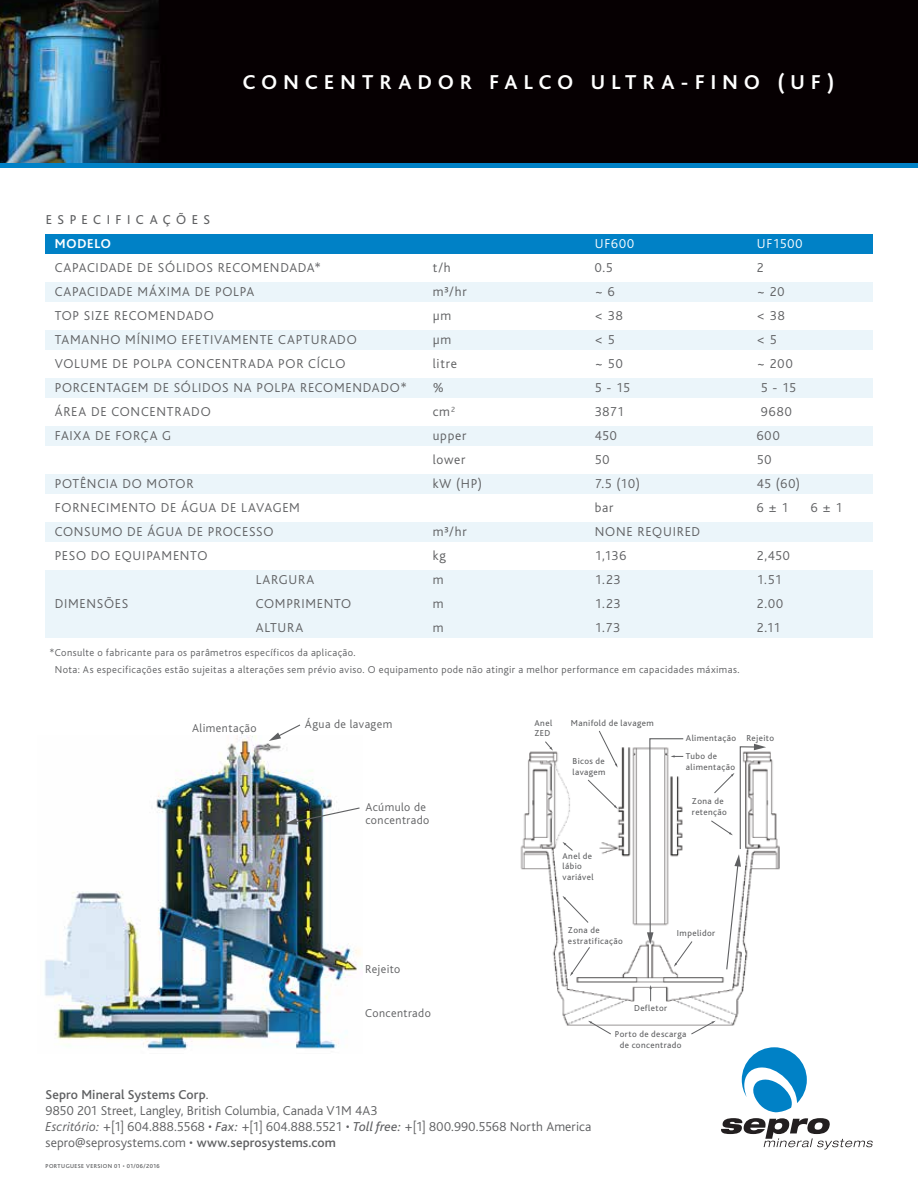
<style>
.page{position:relative;width:918px;height:1188px;background:#fff}
.page>*{position:absolute;margin:0;border:0;box-sizing:border-box;transform-origin:0 0}
.t1{font:700 21px "Bliss";letter-spacing:.3em;color:#fff}
.t2{font:300 13.5px "Bliss";letter-spacing:.055em;color:#5f6062}
.t3{font:300 13.5px/16.2px "Bliss";letter-spacing:.01em;color:#5f6062}
.t4{font:13.5px "Bliss";letter-spacing:.41em;color:#5f6062}
.t5{font:300 13.5px "Bliss";letter-spacing:.055em;color:#fff}
.t6{font:700 13.5px "Bliss";letter-spacing:.065em;color:#fff}
.t7{font:300 12px/13.5px "Bliss";letter-spacing:.035em;color:#5f6062}
.t8{font:300 10.5px/16.5px "Bliss";letter-spacing:.045em;color:#5f6062}
.t9{font:9px/10.5px "Bliss";letter-spacing:.045em;color:#5f6062}
.t10{font:500 6px "Bliss";letter-spacing:.075em;color:#5f6062}
.s1{font-weight:500}
.s2{font-style:italic}
.s3{font-weight:400;font-style:italic}
</style>
<div class="page">
<img style="left:520px;top:743px;width:260px;height:283px">
<img style="left:44px;top:736px;width:317px;height:314px">
<img style="left:0;top:0;width:918px;height:164px">
<hr style="left:0;top:164px;width:918px;height:4px;background:#0081c6">
<div style="left:45px;top:234px;width:827px;height:20px;background:#0081c6"></div>
<div style="left:45px;top:282px;width:827px;height:20px;background:#ebf5fa"></div>
<div style="left:45px;top:330px;width:827px;height:20px;background:#ebf5fa"></div>
<div style="left:45px;top:378px;width:827px;height:20px;background:#ebf5fa"></div>
<div style="left:45px;top:426px;width:827px;height:20px;background:#ebf5fa"></div>
<div style="left:45px;top:474px;width:827px;height:20px;background:#ebf5fa"></div>
<div style="left:45px;top:522px;width:827px;height:20px;background:#ebf5fa"></div>
<div style="left:45px;top:570px;width:827px;height:68px;background:#ebf5fa"></div>
<svg style="left:742px;top:1047px;width:65px;height:65px"></svg>
<svg style="left:721px;top:1118px;width:152px;height:31px"></svg>
<svg style="left:285px;top:807px;width:76px;height:18px"></svg>
<svg style="left:269px;top:724px;width:33px;height:17px"></svg>
<svg style="left:599px;top:730px;width:19px;height:38px"></svg>
<svg style="left:588px;top:779px;width:30px;height:30px"></svg>
<svg style="left:562px;top:842px;width:11px;height:9px"></svg>
<svg style="left:563px;top:896px;width:26px;height:27px"></svg>
<svg style="left:570px;top:947px;width:20px;height:29px"></svg>
<svg style="left:588px;top:1021px;width:23px;height:14px"></svg>
<svg style="left:691px;top:1021px;width:25px;height:14px"></svg>
<svg style="left:711px;top:744px;width:55px;height:227px"></svg>
<svg style="left:650px;top:985px;width:2px;height:16px"></svg>
<svg style="left:647px;top:738px;width:46px;height:229px"></svg>
<svg style="left:545px;top:741px;width:8px;height:10px"></svg>
<h1 class="t1" style="left:243px;top:71px;width:593px">CONCENTRADOR FALCO ULTRA-FINO (UF)</h1>
<p class="t4" style="left:46px;top:213px;width:166px">ESPECIFICAÇÕES</p>
<p class="t6" style="left:55px;top:237px;width:58px">MODELO</p>
<p class="t5" style="left:595px;top:237px;width:41px">UF600</p>
<p class="t5" style="left:757px;top:237px;width:47px">UF1500</p>
<p class="t2" style="left:55px;top:261px;width:268px">CAPACIDADE DE SÓLIDOS RECOMENDADA*</p>
<p class="t2" style="left:433px;top:261px;width:20px">t/h</p>
<p class="t2" style="left:595px;top:261px;width:20px">0.5</p>
<p class="t2" style="left:757px;top:261px;width:8px">2</p>
<p class="t2" style="left:55px;top:285px;width:201px">CAPACIDADE MÁXIMA DE POLPA</p>
<p class="t2" style="left:433px;top:285px;width:35px">m³/hr</p>
<p class="t2" style="left:595px;top:285px;width:22px">~ 6</p>
<p class="t2" style="left:757px;top:285px;width:29px">~ 20</p>
<p class="t2" style="left:55px;top:309px;width:160px">TOP SIZE RECOMENDADO</p>
<p class="t2" style="left:433px;top:309px;width:20px">µm</p>
<p class="t2" style="left:595px;top:309px;width:30px">&lt; 38</p>
<p class="t2" style="left:757px;top:309px;width:30px">&lt; 38</p>
<p class="t2" style="left:55px;top:333px;width:303px">TAMANHO MÍNIMO EFETIVAMENTE CAPTURADO</p>
<p class="t2" style="left:433px;top:333px;width:20px">µm</p>
<p class="t2" style="left:595px;top:333px;width:22px">&lt; 5</p>
<p class="t2" style="left:757px;top:333px;width:22px">&lt; 5</p>
<p class="t2" style="left:55px;top:357px;width:292px">VOLUME DE POLPA CONCENTRADA POR CÍCLO</p>
<p class="t2" style="left:433px;top:357px;width:26px">litre</p>
<p class="t2" style="left:595px;top:357px;width:29px">~ 50</p>
<p class="t2" style="left:757px;top:357px;width:37px">~ 200</p>
<p class="t2" style="left:55px;top:381px;width:354px">PORCENTAGEM DE SÓLIDOS NA POLPA RECOMENDADO*</p>
<p class="t2" style="left:433px;top:381px;width:13px">%</p>
<p class="t2" style="left:595px;top:381px;width:37px">5 - 15</p>
<p class="t2" style="left:761px;top:381px;width:37px">5 - 15</p>
<p class="t2" style="left:55px;top:405px;width:157px">ÁREA DE CONCENTRADO</p>
<p class="t2" style="left:433px;top:405px;width:24px">cm<sup>2</sup></p>
<p class="t2" style="left:595px;top:405px;width:31px">3871</p>
<p class="t2" style="left:761px;top:405px;width:32px">9680</p>
<p class="t2" style="left:55px;top:429px;width:118px">FAIXA DE FORÇA G</p>
<p class="t2" style="left:433px;top:429px;width:35px">upper</p>
<p class="t2" style="left:595px;top:429px;width:24px">450</p>
<p class="t2" style="left:757px;top:429px;width:24px">600</p>
<p class="t2" style="left:433px;top:453px;width:34px">lower</p>
<p class="t2" style="left:595px;top:453px;width:16px">50</p>
<p class="t2" style="left:757px;top:453px;width:16px">50</p>
<p class="t2" style="left:55px;top:477px;width:140px">POTÊNCIA DO MOTOR</p>
<p class="t2" style="left:433px;top:477px;width:51px">kW (HP)</p>
<p class="t2" style="left:595px;top:477px;width:47px">7.5 (10)</p>
<p class="t2" style="left:757px;top:477px;width:45px">45 (60)</p>
<p class="t2" style="left:55px;top:501px;width:247px">FORNECIMENTO DE ÁGUA DE LAVAGEM</p>
<p class="t2" style="left:595px;top:501px;width:20px">bar</p>
<p class="t2" style="left:757px;top:501px;width:33px">6 ± 1</p>
<p class="t2" style="left:811px;top:501px;width:33px">6 ± 1</p>
<p class="t2" style="left:55px;top:525px;width:220px">CONSUMO DE ÁGUA DE PROCESSO</p>
<p class="t2" style="left:433px;top:525px;width:35px">m³/hr</p>
<p class="t2" style="left:595px;top:525px;width:107px">NONE REQUIRED</p>
<p class="t2" style="left:55px;top:549px;width:154px">PESO DO EQUIPAMENTO</p>
<p class="t2" style="left:433px;top:549px;width:15px">kg</p>
<p class="t2" style="left:595px;top:549px;width:33px">1,136</p>
<p class="t2" style="left:757px;top:549px;width:35px">2,450</p>
<p class="t2" style="left:256px;top:573px;width:60px">LARGURA</p>
<p class="t2" style="left:433px;top:573px;width:12px">m</p>
<p class="t2" style="left:595px;top:573px;width:27px">1.23</p>
<p class="t2" style="left:757px;top:573px;width:27px">1.51</p>
<p class="t2" style="left:55px;top:597px;width:75px">DIMENSÕES</p>
<p class="t2" style="left:256px;top:597px;width:97px">COMPRIMENTO</p>
<p class="t2" style="left:433px;top:597px;width:12px">m</p>
<p class="t2" style="left:595px;top:597px;width:27px">1.23</p>
<p class="t2" style="left:757px;top:597px;width:28px">2.00</p>
<p class="t2" style="left:256px;top:621px;width:49px">ALTURA</p>
<p class="t2" style="left:433px;top:621px;width:12px">m</p>
<p class="t2" style="left:595px;top:621px;width:27px">1.73</p>
<p class="t2" style="left:757px;top:621px;width:25px">2.11</p>
<p class="t8" style="left:55px;top:645px;width:686px;text-indent:-5px">*Consulte o fabricante para os parâmetros específicos da aplicação.<br>Nota: As especificações estão sujeitas a alterações sem prévio aviso. O equipamento pode não atingir a melhor performance em capacidades máximas.</p>
<p class="t7" style="left:192px;top:722px;width:66px">Alimentação</p>
<p class="t7" style="left:305px;top:718px;width:89px">Água de lavagem</p>
<p class="t7" style="left:365px;top:801px;width:65px">Acúmulo de concentrado</p>
<p class="t7" style="left:365px;top:962px;width:37px">Rejeito</p>
<p class="t7" style="left:365px;top:1007px;width:67px">Concentrado</p>
<p class="t9" style="left:534px;top:718px;width:19px">Anel</p>
<p class="t9" style="left:571px;top:718px;width:84px">Manifold de lavagem</p>
<p class="t9" style="left:534px;top:728px;width:17px">ZED</p>
<p class="t9" style="left:572px;top:756px;width:35px">Bicos de lavagem</p>
<p class="t9" style="left:562px;top:851px;width:33px">Anel de lábio variável</p>
<p class="t9" style="left:568px;top:925px;width:56px">Zona de estratificação</p>
<p class="t9" style="left:686px;top:733px;width:90px">Alimentação Rejeito</p>
<p class="t9" style="left:686px;top:751px;width:51px">Tubo de alimentação</p>
<p class="t9" style="left:692px;top:796px;width:36px">Zona de retenção</p>
<p class="t9" style="left:677px;top:927px;width:40px">Impelidor</p>
<p class="t9" style="left:634px;top:1003px;width:35px">Defletor</p>
<p class="t9" style="left:615px;top:1029px;width:73px;text-align:center">Porto de descarga de concentrado</p>
<p class="t3" style="left:46px;top:1086px;width:547px"><span class="s1">Sepro Mineral Systems Corp</span>.<br>9850 201 Street, Langley, British Columbia, Canada V1M 4A3<br><span class="s2">Escritório:</span> +[1] 604.888.5568 • <span class="s3">Fax:</span> +[1] 604.888.5521 • <span class="s3">Toll free:</span> +[1] 800.990.5568 North America sepro@seprosystems.com • <span class="s1">www.seprosystems.com</span></p>
<p class="t10" style="left:46px;top:1163px;width:116px">PORTUGUESE VERSION 01 • 01/06/2016</p>
</div>
